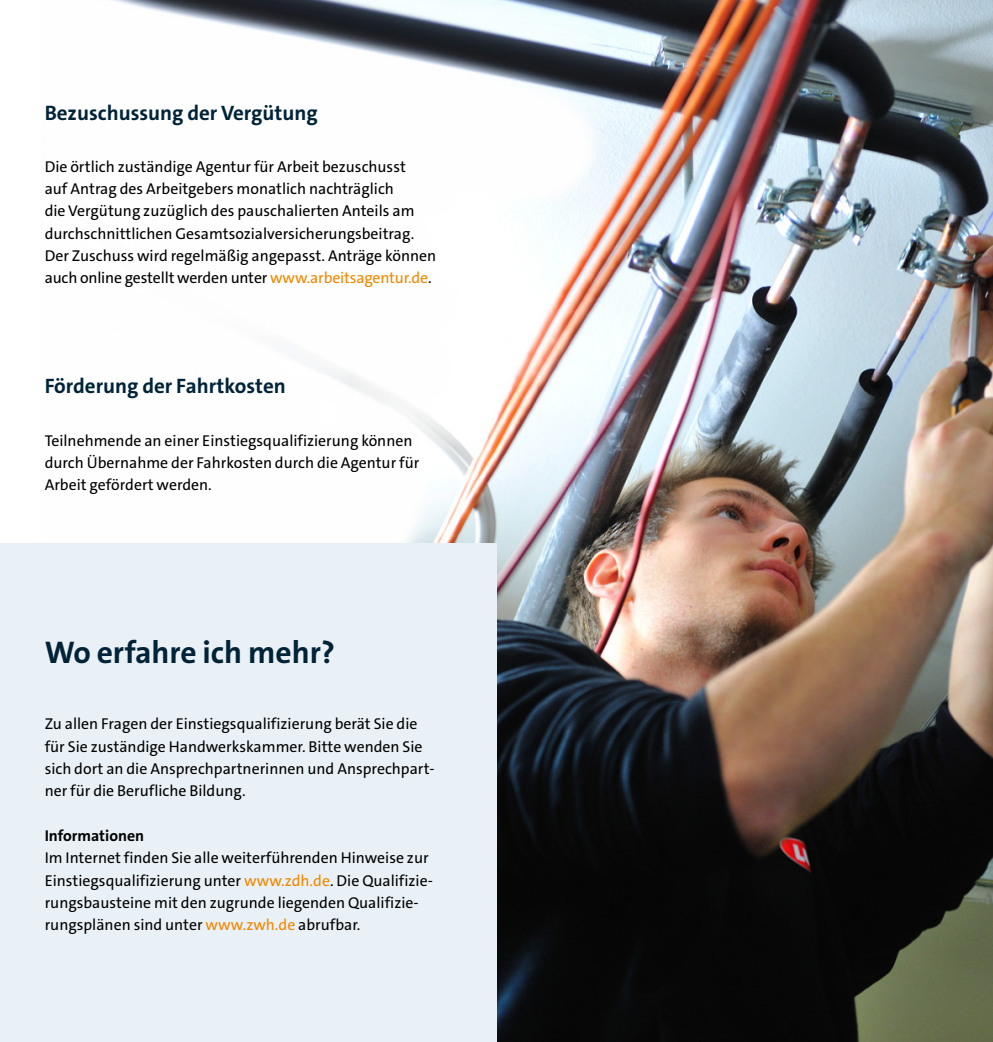
<style>
.page{position:relative;width:993px;height:1042px;background:#fff}
.page>*{position:absolute;margin:0;border:0;box-sizing:border-box;transform-origin:0 0}
.t1{font:700 31.5px "The Sans C4 s";color:#002338}
.t2{font:700 21px "The Sans C4 s";color:#002338}
.t3{font:15.75px/22.4px "The Sans C4 s";color:#000}
.t4{font:700 15.75px "The Sans C4 s";color:#000}
.s1{color:#f18700}
</style>
<div class="page">
<img style="left:111px;top:0;width:881px;height:1042px">
<div style="left:0;top:543px;width:496px;height:499px;background:#eaf1f6"></div>
<h2 class="t2" style="left:45px;top:99px;width:274px">Bezuschussung der Vergütung</h2>
<p class="t3" style="left:45px;top:155px;width:393px">Die örtlich zuständige Agentur für Arbeit bezuschusst<br>auf Antrag des Arbeitgebers monatlich nachträglich<br>die Vergütung zuzüglich des pauschalierten Anteils am durchschnittlichen Gesamtsozialversicherungsbeitrag.<br>Der Zuschuss wird regelmäßig angepasst. Anträge können auch online gestellt werden unter <span class="s1">www.arbeitsagentur.de</span>.</p>
<h2 class="t2" style="left:45px;top:373px;width:242px">Förderung der Fahrtkosten</h2>
<p class="t3" style="left:45px;top:429px;width:376px">Teilnehmende an einer Einstiegsqualifizierung können durch Übernahme der Fahrkosten durch die Agentur für<br>Arbeit gefördert werden.</p>
<h1 class="t1" style="left:45px;top:632px;width:292px">Wo erfahre ich mehr?</h1>
<p class="t3" style="left:45px;top:713px;width:391px">Zu allen Fragen der Einstiegsqualifizierung berät Sie die für Sie zuständige Handwerkskammer. Bitte wenden Sie sich dort an die Ansprechpartnerinnen und Ansprechpart&shy;ner für die Berufliche Bildung.</p>
<p class="t4" style="left:45px;top:825px;width:101px">Informationen</p>
<p class="t3" style="left:45px;top:847px;width:389px">Im Internet finden Sie alle weiterführenden Hinweise zur Einstiegsqualifizierung unter <span class="s1">www.zdh.de</span>. Die Qualifizie&shy;rungsbausteine mit den zugrunde liegenden Qualifizie&shy;rungsplänen sind unter <span class="s1">www.zwh.de</span> abrufbar.</p>
</div>
